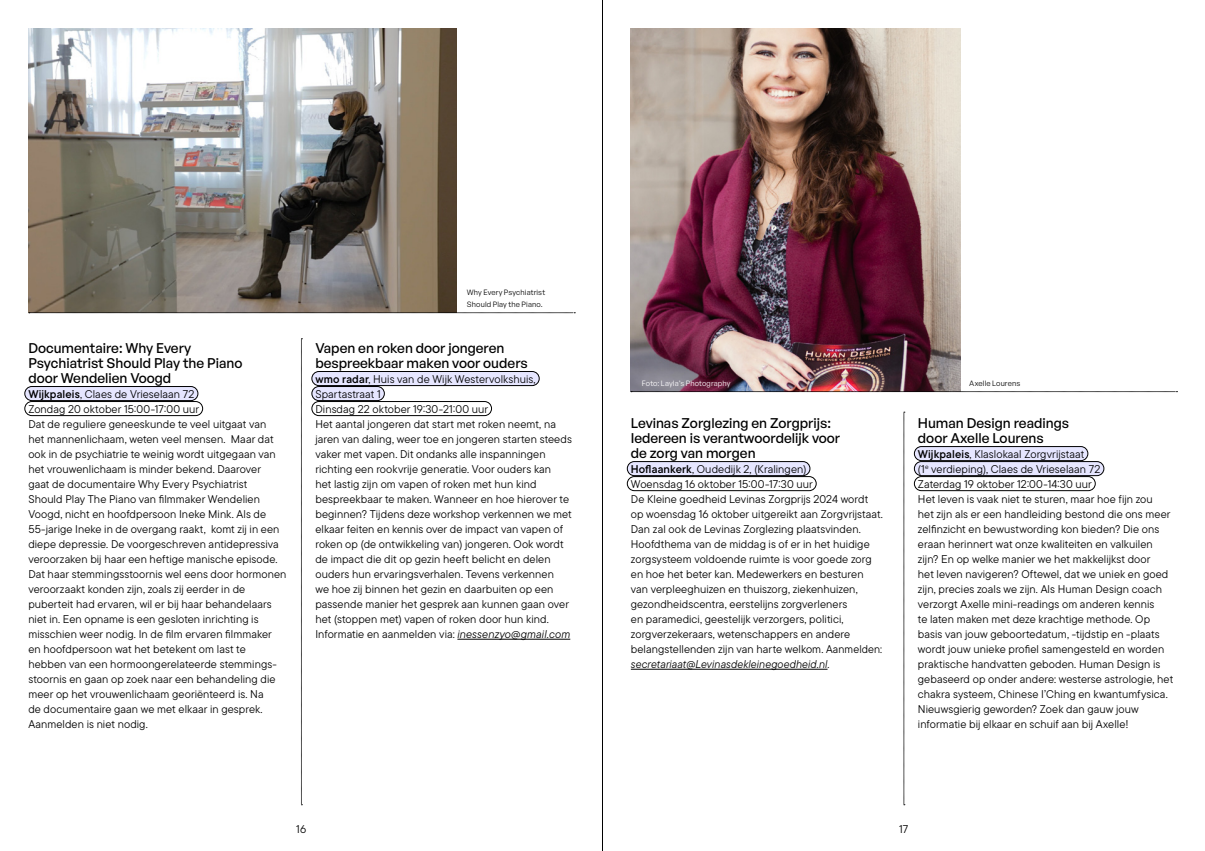
<style>
.page{position:relative;width:1205px;height:851px;background:#fff}
.page>*{position:absolute;margin:0;border:0;box-sizing:border-box;transform-origin:0 0}
.Kopje{font:500 13.75px/15px "General Sans";color:#000}
.plat{font:500 13.75px/15px "General Sans";color:#000}
.plat-2{font:11.25px/15px "TT Commons Pro";letter-spacing:.005em;color:#000}
.plaats{font:11.25px "TT Commons Pro";letter-spacing:.005em;color:#000}
.datum{font:11.25px "TT Commons Pro";letter-spacing:.005em;color:#000}
.foto_credit{font:7.5px/11.2px "General Sans";letter-spacing:.015em;color:#000}
.foto_credit-2{font:7.5px "General Sans";letter-spacing:.015em;color:#fff}
.s1{font-family:"TT Commons Pro Db"}
.s2{font-style:italic}
</style>
<div class="page">
<hr style="left:602px;top:0;width:1px;height:850px;background:#000">
<img style="left:630px;top:28px;width:330px;height:364px">
<div style="left:25px;top:386px;width:173px;height:14px;background:#e6e6ff;border-radius:7px"></div>
<div style="left:25px;top:386px;width:173px;height:14px;border:1px solid #000;border-radius:7px"></div>
<div style="left:25px;top:401px;width:178px;height:14px;border:1px solid #000;border-radius:7px"></div>
<div style="left:312px;top:371px;width:227px;height:14px;background:#e6e6ff;border-radius:7px"></div>
<div style="left:312px;top:371px;width:227px;height:14px;border:1px solid #000;border-radius:7px"></div>
<div style="left:312px;top:386px;width:72px;height:14px;background:#e6e6ff;border-radius:7px"></div>
<div style="left:312px;top:386px;width:72px;height:14px;border:1px solid #000;border-radius:7px"></div>
<div style="left:312px;top:401px;width:180px;height:14px;border:1px solid #000;border-radius:7px"></div>
<hr style="left:457px;top:639px;width:113px;height:1px;background:#000">
<svg style="left:301px;top:338px;width:1px;height:467px"></svg>
<img style="left:28px;top:28px;width:429px;height:285px">
<svg style="left:29px;top:312px;width:546px;height:1px"></svg>
<svg style="left:903px;top:412px;width:2px;height:393px"></svg>
<div style="left:627px;top:461px;width:183px;height:14px;background:#e6e6ff;border-radius:7px"></div>
<div style="left:627px;top:461px;width:183px;height:14px;border:1px solid #000;border-radius:7px"></div>
<div style="left:627px;top:476px;width:189px;height:14px;border:1px solid #000;border-radius:7px"></div>
<hr style="left:631px;top:669px;width:196px;height:1px;background:#000">
<div style="left:914px;top:446px;width:174px;height:14px;background:#e6e6ff;border-radius:7px"></div>
<div style="left:914px;top:446px;width:174px;height:14px;border:1px solid #000;border-radius:7px"></div>
<div style="left:914px;top:461px;width:190px;height:14px;background:#e6e6ff;border-radius:7px"></div>
<div style="left:914px;top:461px;width:190px;height:14px;border:1px solid #000;border-radius:7px"></div>
<div style="left:914px;top:476px;width:181px;height:14px;border:1px solid #000;border-radius:7px"></div>
<svg style="left:631px;top:391px;width:546px;height:1px"></svg>
<p class="Kopje" style="left:28px;top:340px;width:216px">Documentaire: Why Every<br>Psychiatrist Should Play the Piano door Wendelien Voogd</p>
<p class="plaats" style="left:28px;top:386px;width:167px"><span class="s1">Wijkpaleis</span>, Claes de Vrieselaan 72</p>
<p class="datum" style="left:28px;top:401px;width:172px">Zondag 20 oktober 15:00-17:00 uur</p>
<p class="plat-2" style="left:28px;top:416px;width:260px">Dat de reguliere geneeskunde te veel uitgaat van<br>het mannenlichaam, weten veel mensen. Maar dat ook in de psychiatrie te weinig wordt uitgegaan van het vrouwenlichaam is minder bekend. Daarover<br>gaat de documentaire Why Every Psychiatrist<br>Should Play The Piano van filmmaker Wendelien Voogd, nicht en hoofdpersoon Ineke Mink. Als de 55-jarige Ineke in de overgang raakt, komt zij in een diepe depressie. De voorgeschreven antidepressiva veroorzaken bij haar een heftige manische episode.<br>Dat haar stemmingsstoornis wel eens door hormonen veroorzaakt konden zijn, zoals zij eerder in de puberteit had ervaren, wil er bij haar behandelaars niet in. Een opname is een gesloten inrichting is misschien weer nodig. In de film ervaren filmmaker en hoofdpersoon wat het betekent om last te hebben van een hormoongerelateerde stemmings&shy;stoornis en gaan op zoek naar een behandeling die meer op het vrouwenlichaam georiënteerd is. Na<br>de documentaire gaan we met elkaar in gesprek.<br>Aanmelden is niet nodig.</p>
<p class="foto_credit" style="left:467px;top:287px;width:80px">Why Every Psychiatrist<br>Should Play the Piano.</p>
<p class="Kopje" style="left:315px;top:340px;width:214px">Vapen en roken door jongeren bespreekbaar maken voor ouders</p>
<p class="plaats" style="left:315px;top:371px;width:222px"><span class="s1">wmo radar</span>, Huis van de Wijk Westervolkshuis,</p>
<p class="plaats" style="left:315px;top:386px;width:67px">Spartastraat 1</p>
<p class="datum" style="left:315px;top:401px;width:174px">Dinsdag 22 oktober 19:30-21:00 uur</p>
<p class="plat-2" style="left:315px;top:416px;width:258px">Het aantal jongeren dat start met roken neemt, na jaren van daling, weer toe en jongeren starten steeds vaker met vapen. Dit ondanks alle inspanningen richting een rookvrije generatie. Voor ouders kan<br>het lastig zijn om vapen of roken met hun kind bespreekbaar te maken. Wanneer en hoe hierover te beginnen? Tijdens deze workshop verkennen we met elkaar feiten en kennis over de impact van vapen of roken op (de ontwikkeling van) jongeren. Ook wordt de impact die dit op gezin heeft belicht en delen ouders hun ervaringsverhalen. Tevens verkennen<br>we hoe zij binnen het gezin en daarbuiten op een passende manier het gesprek aan kunnen gaan over het (stoppen met) vapen of roken door hun kind.<br>Informatie en aanmelden via: <span class="s2">inessenzyo@gmail.com</span></p>
<p class="foto_credit-2" style="left:642px;top:379px;width:90px">Foto: Layla’s Photography</p>
<p class="foto_credit" style="left:969px;top:378px;width:52px">Axelle Lourens</p>
<p class="Kopje" style="left:918px;top:415px;width:153px">Human Design readings door Axelle Lourens</p>
<p class="plaats" style="left:918px;top:446px;width:168px"><span class="s1">Wijkpaleis</span>, Klaslokaal Zorgvrijstaat</p>
<p class="plaats" style="left:918px;top:461px;width:184px">(1<sup>e</sup> verdieping), Claes de Vrieselaan 72</p>
<p class="datum" style="left:918px;top:476px;width:175px">Zaterdag 19 oktober 12:00-14:30 uur</p>
<p class="plat-2" style="left:918px;top:491px;width:257px">Het leven is vaak niet te sturen, maar hoe fijn zou<br>het zijn als er een handleiding bestond die ons meer zelfinzicht en bewustwording kon bieden? Die ons eraan herinnert wat onze kwaliteiten en valkuilen zijn? En op welke manier we het makkelijkst door<br>het leven navigeren? Oftewel, dat we uniek en goed zijn, precies zoals we zijn. Als Human Design coach verzorgt Axelle mini-readings om anderen kennis<br>te laten maken met deze krachtige methode. Op basis van jouw geboortedatum, -tijdstip en -plaats wordt jouw unieke profiel samengesteld en worden praktische handvatten geboden. Human Design is gebaseerd op onder andere: westerse astrologie, het chakra systeem, Chinese I’Ching en kwantumfysica.<br>Nieuwsgierig geworden? Zoek dan gauw jouw informatie bij elkaar en schuif aan bij Axelle!</p>
<p class="plat" style="left:631px;top:415px;width:211px">Levinas Zorglezing en Zorgprijs:<br>Iedereen is verantwoordelijk voor de zorg van morgen</p>
<p class="plaats" style="left:631px;top:461px;width:177px"><span class="s1">Hoflaankerk</span>, Oudedijk 2, (Kralingen)</p>
<p class="datum" style="left:631px;top:476px;width:183px">Woensdag 16 oktober 15:00-17:30 uur</p>
<p class="plat-2" style="left:631px;top:491px;width:254px">De Kleine goedheid Levinas Zorgprijs 2024 wordt op woensdag 16 oktober uitgereikt aan Zorgvrijstaat.<br>Dan zal ook de Levinas Zorglezing plaatsvinden.<br>Hoofdthema van de middag is of er in het huidige zorgsysteem voldoende ruimte is voor goede zorg en hoe het beter kan. Medewerkers en besturen van verpleeghuizen en thuiszorg, ziekenhuizen, gezondheidscentra, eerstelijns zorgverleners<br>en paramedici, geestelijk verzorgers, politici, zorgverzekeraars, wetenschappers en andere belangstellenden zijn van harte welkom. Aanmelden: <span class="s2">secretariaat@Levinasdekleinegoedheid.nl</span>.</p>
<p class="plat-2" style="left:296px;top:821px;width:11px">16</p>
<p class="plat-2" style="left:899px;top:821px;width:11px">17</p>
</div>
